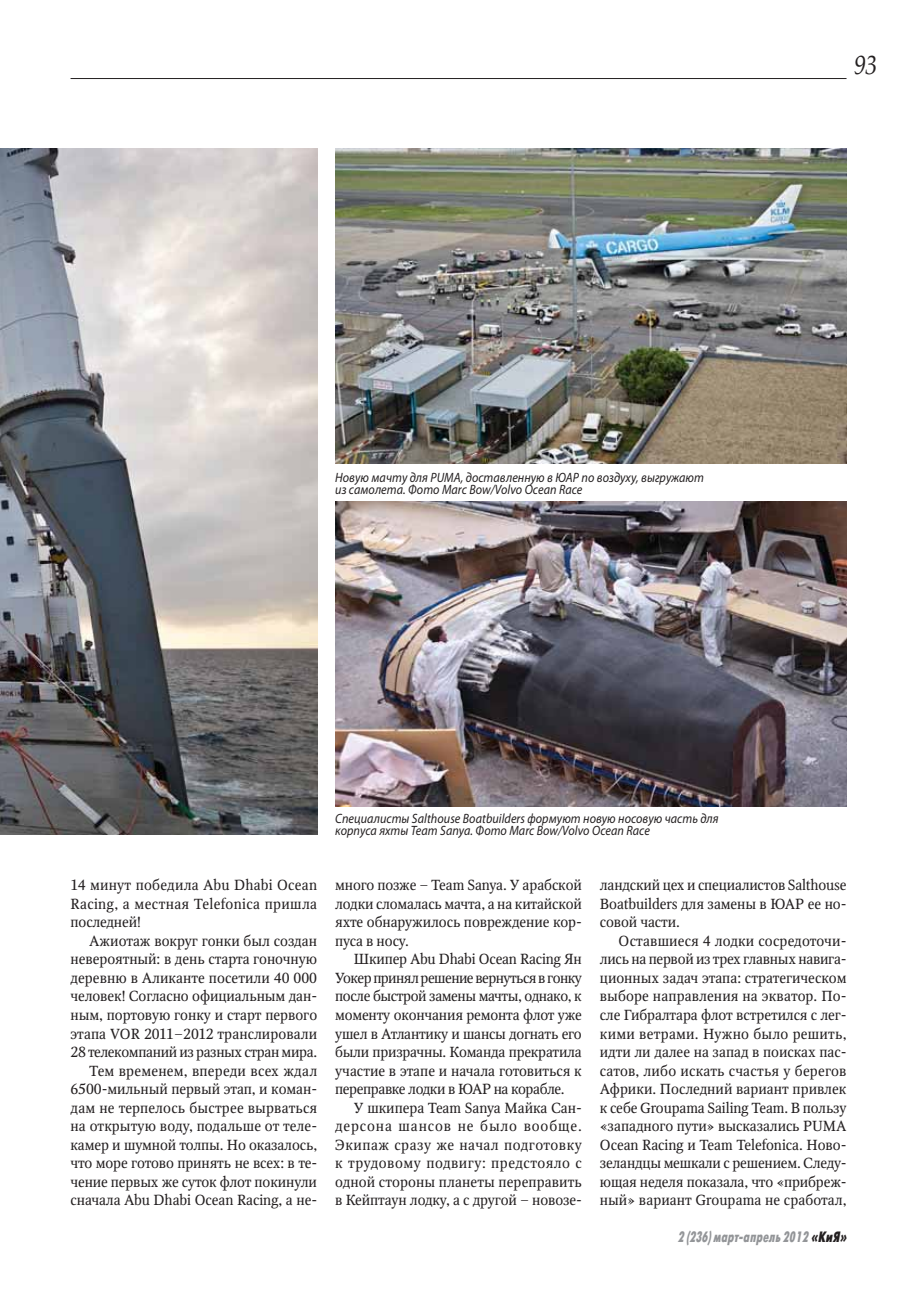
<style>
.page{position:relative;width:919px;height:1289px;background:#fff}
.page>*{position:absolute;margin:0;border:0;box-sizing:border-box;transform-origin:0 0}
.t1{font:italic 27px "Palatino Linotype";color:#231f20;scale:.9 1}
.t2{font:italic 15px "Futuris X Cond C";color:#939598;scale:.9 1}
.t3{font:14.55px/18.6px "Octava C";letter-spacing:-.005em;color:#231f20;text-align:justify}
.t4{font:italic 13.5px/12.1px "Myriad Pro";letter-spacing:.005em;color:#231f20;scale:.9 1}
.s1{color:#231f20}
</style>
<div class="page">
<hr style="left:70px;top:78px;width:776px;height:1px;background:#231f20">
<img style="left:0;top:149px;width:317px;height:685px">
<img style="left:335px;top:149px;width:511px;height:315px">
<img style="left:335px;top:501px;width:511px;height:305px">
<h1 class="t1" style="left:854px;top:49px;width:28px">93</h1>
<p class="t4" style="left:335px;top:472px;width:411px">Новую мачту для PUMA, доставленную в ЮАР по воздуху, выгружают из самолета. Фото Marc Bow/Volvo Ocean Race</p>
<p class="t3" style="left:70px;top:877px;width:248px">14 минут победила Abu Dhabi Ocean Racing, а местная Telefonica пришла последней!</p>
<p class="t3" style="left:70px;top:932px;width:248px;text-align:right">Ажиотаж вокруг гонки был создан невероятный: в день старта гоночную деревню в Аликанте посетили 40 000 человек! Согласно официальным дан&shy;ным, портовую гонку и старт первого этапа VOR 2011–2012 транслировали 28 телекомпаний из разных стран мира.<br>Тем временем, впереди всех ждал 6500-мильный первый этап, и коман&shy;дам не терпелось быстрее вырваться на открытую воду, подальше от теле&shy;камер и шумной толпы. Но оказалось, что море готово принять не всех: в те&shy;чение первых же суток флот покинули сначала Abu Dhabi Ocean Racing, а не-</p>
<p class="t4" style="left:335px;top:812px;width:427px">Специалисты Salthouse Boatbuilders формуют новую носовую часть для корпуса яхты Team Sanya. Фото Marc Bow/Volvo Ocean Race</p>
<p class="t3" style="left:335px;top:877px;width:248px">много позже – Team Sanya. У арабской лодки сломалась мачта, а на китайской яхте обнаружилось повреждение кор&shy;пуса в носу.</p>
<p class="t3" style="left:335px;top:951px;width:248px;text-indent:19px">Шкипер Abu Dhabi Ocean Racing Ян Уокер принял решение вернуться в гонку после быстрой замены мачты, однако, к моменту окончания ремонта флот уже ушел в Атлантику и шансы догнать его были призрачны. Команда прекратила участие в этапе и начала готовиться к переправке лодки в ЮАР на корабле.</p>
<p class="t3" style="left:335px;top:1099px;width:248px;text-indent:19px">У шкипера Team Sanya Майка Сан&shy;дерсона шансов не было вообще.<br>Экипаж сразу же начал подготовку к трудовому подвигу: предстояло с одной стороны планеты переправить в Кейптаун лодку, а с другой – новозе-</p>
<p class="t3" style="left:600px;top:877px;width:248px">ландский цех и специалистов Salthouse Boatbuilders для замены в ЮАР ее но&shy;совой части.</p>
<p class="t3" style="left:600px;top:932px;width:248px;text-indent:19px">Оставшиеся 4 лодки сосредоточи&shy;лись на первой из трех главных навига&shy;ционных задач этапа: стратегическом выборе направления на экватор. По&shy;сле Гибралтара флот встретился с лег&shy;кими ветрами. Нужно было решить, идти ли далее на запад в поисках пас&shy;сатов, либо искать счастья у берегов Африки. Последний вариант привлек к себе Groupama Sailing Team. В пользу «западного пути» высказались PUMA Ocean Racing и Team Telefonica. Ново&shy;зеландцы мешкали с решением. Следу&shy;ющая неделя показала, что «прибреж&shy;ный» вариант Groupama не сработал,</p>
<p class="t2" style="left:677px;top:1228px;width:192px">2 (236)март-апрель 2012 <span class="s1">«КиЯ»</span></p>
</div>
